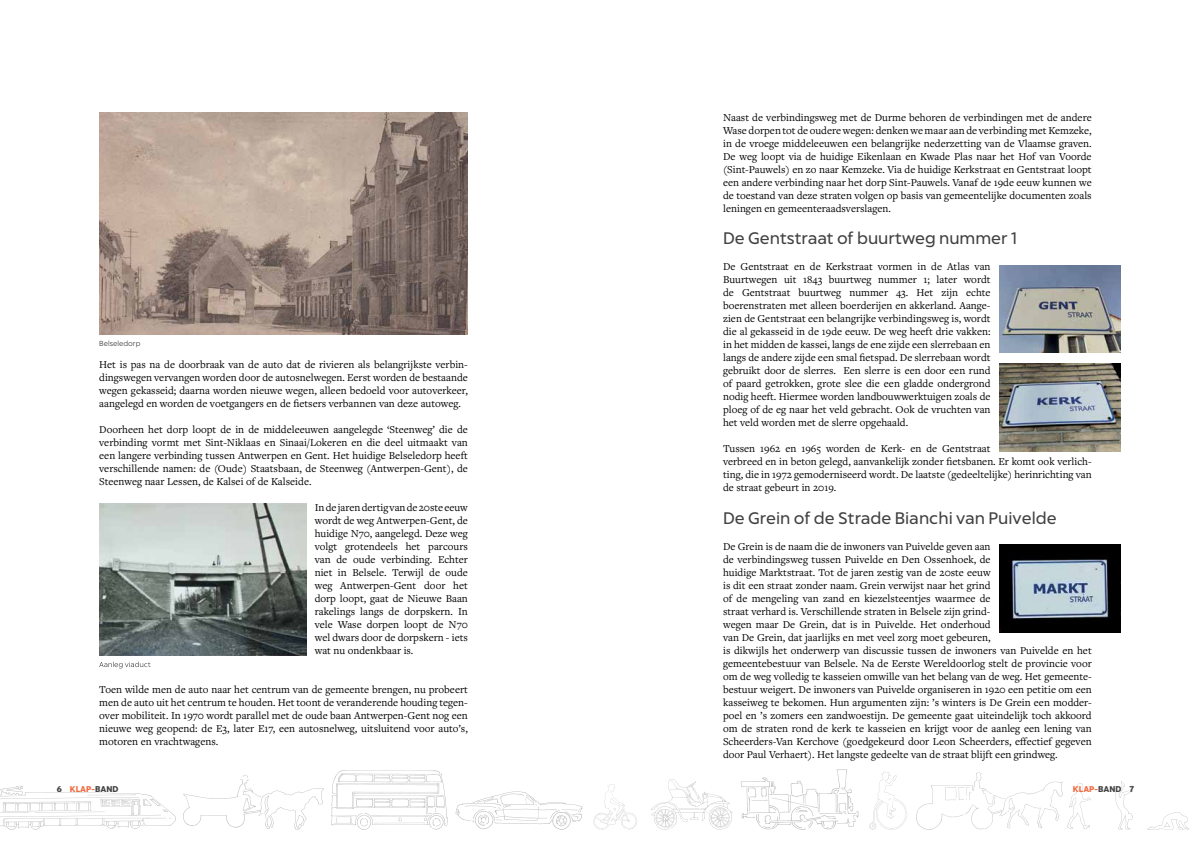
<style>
.page{position:relative;width:1191px;height:842px;background:#fff}
.page>*{position:absolute;margin:0;border:0;box-sizing:border-box;transform-origin:0 0}
.t1{font:16px "Captura Now";color:#414042}
.t2{font:11px/13px "Freight Text Pro";color:#000;text-align:justify}
.t3{font:700 8px "Captura Now";color:#414042}
.t4{font:700 8px "Captura Now";color:#f06b40}
.t5{font:300 7px "Captura Now";color:#414042}
.s1{color:#f06b40}
.s2{color:#414042}
</style>
<div class="page">
<svg style="left:0;top:786px;width:176px;height:44px"></svg>
<svg style="left:331px;top:770px;width:117px;height:60px"></svg>
<svg style="left:455px;top:791px;width:127px;height:39px"></svg>
<svg style="left:593px;top:784px;width:44px;height:46px"></svg>
<svg style="left:651px;top:779px;width:81px;height:51px"></svg>
<svg style="left:740px;top:769px;width:118px;height:61px"></svg>
<svg style="left:869px;top:772px;width:38px;height:58px"></svg>
<svg style="left:183px;top:775px;width:141px;height:55px"></svg>
<svg style="left:1115px;top:781px;width:18px;height:48px"></svg>
<svg style="left:916px;top:772px;width:174px;height:58px"></svg>
<svg style="left:1147px;top:812px;width:42px;height:18px"></svg>
<img style="left:99px;top:113px;width:369px;height:221px">
<img style="left:99px;top:503px;width:207px;height:153px">
<img style="left:999px;top:265px;width:121px;height:88px">
<img style="left:999px;top:364px;width:121px;height:87px">
<img style="left:999px;top:544px;width:121px;height:88px">
<svg style="left:99px;top:662px;width:51px;height:6px"></svg>
<p class="t5" style="left:99px;top:338px;width:43px">Belseledorp</p>
<p class="t2" style="left:99px;top:358px;width:370px">Het is pas na de doorbraak van de auto dat de rivieren als belangrijkste verbin&shy;dingswegen vervangen worden door de autosnelwegen. Eerst worden de bestaande wegen gekasseid; daarna worden nieuwe wegen, alleen bedoeld voor autoverkeer, aangelegd en worden de voetgangers en de fietsers verbannen van deze autoweg.</p>
<p class="t2" style="left:99px;top:423px;width:370px">Doorheen het dorp loopt de in de middeleeuwen aangelegde ‘Steenweg’ die de verbinding vormt met Sint-Niklaas en Sinaai/Lokeren en die deel uitmaakt van een langere verbinding tussen Antwerpen en Gent. Het huidige Belseledorp heeft verschillende namen: de (Oude) Staatsbaan, de Steenweg (Antwerpen-Gent), de Steenweg naar Lessen, de Kalsei of de Kalseide.</p>
<p class="t2" style="left:315px;top:501px;width:155px">In de jaren dertig van de 20ste eeuw wordt de weg Antwerpen-Gent, de huidige N70, aangelegd. Deze weg volgt grotendeels het parcours van de oude verbinding. Echter niet in Belsele. Terwijl de oude weg Antwerpen-Gent door het dorp loopt, gaat de Nieuwe Baan rakelings langs de dorpskern. In vele Wase dorpen loopt de N70 wel dwars door de dorpskern - iets wat nu ondenkbaar is.</p>
<p class="t2" style="left:99px;top:683px;width:370px">Toen wilde men de auto naar het centrum van de gemeente brengen, nu probeert men de auto uit het centrum te houden. Het toont de veranderende houding tegen&shy;over mobiliteit. In 1970 wordt parallel met de oude baan Antwerpen-Gent nog een nieuwe weg geopend: de E3, later E17, een autosnelweg, uitsluitend voor auto’s, motoren en vrachtwagens.</p>
<p class="t2" style="left:723px;top:111px;width:370px">Naast de verbindingsweg met de Durme behoren de verbindingen met de andere Wase dorpen tot de oudere wegen: denken we maar aan de verbinding met Kemzeke, in de vroege middeleeuwen een belangrijke nederzetting van de Vlaamse graven.<br>De weg loopt via de huidige Eikenlaan en Kwade Plas naar het Hof van Voorde (Sint-Pauwels) en zo naar Kemzeke. Via de huidige Kerkstraat en Gentstraat loopt een andere verbinding naar het dorp Sint-Pauwels. Vanaf de 19de eeuw kunnen we de toestand van deze straten volgen op basis van gemeentelijke documenten zoals leningen en gemeenteraadsverslagen.</p>
<h1 class="t1" style="left:723px;top:226px;width:295px">De Gentstraat of buurtweg nummer 1</h1>
<p class="t2" style="left:723px;top:260px;width:269px">De Gentstraat en de Kerkstraat vormen in de Atlas van Buurtwegen uit 1843 buurtweg nummer 1; later wordt de Gentstraat buurtweg nummer 43. Het zijn echte boerenstraten met alleen boerderijen en akkerland. Aange&shy;zien de Gentstraat een belangrijke verbindingsweg is, wordt die al gekasseid in de 19de eeuw. De weg heeft drie vakken: in het midden de kassei, langs de ene zijde een slerrebaan en langs de andere zijde een smal fietspad. De slerrebaan wordt gebruikt door de slerres. Een slerre is een door een rund of paard getrokken, grote slee die een gladde ondergrond nodig heeft. Hiermee worden landbouwwerktuigen zoals de ploeg of de eg naar het veld gebracht. Ook de vruchten van het veld worden met de slerre opgehaald.</p>
<p class="t2" style="left:723px;top:442px;width:370px;text-align:left">Tussen 1962 en 1965 worden de Kerk- en de Gentstraat<br>verbreed en in beton gelegd, aanvankelijk zonder fietsbanen. Er komt ook verlich&shy;ting, die in 1972 gemoderniseerd wordt. De laatste (gedeeltelijke) herinrichting van de straat gebeurt in 2019.</p>
<h1 class="t1" style="left:723px;top:505px;width:335px">De Grein of de Strade Bianchi van Puivelde</h1>
<p class="t2" style="left:723px;top:539px;width:370px;text-align:left">De Grein is de naam die de inwoners van Puivelde geven aan<br>de verbindingsweg tussen Puivelde en Den Ossenhoek, de<br>huidige Marktstraat. Tot de jaren zestig van de 20ste eeuw<br>is dit een straat zonder naam. Grein verwijst naar het grind<br>of de mengeling van zand en kiezelsteentjes waarmee de<br>straat verhard is. Verschillende straten in Belsele zijn grind-<br>wegen maar De Grein, dat is in Puivelde. Het onderhoud<br>van De Grein, dat jaarlijks en met veel zorg moet gebeuren,<br>is dikwijls het onderwerp van discussie tussen de inwoners van Puivelde en het gemeentebestuur van Belsele. Na de Eerste Wereldoorlog stelt de provincie voor om de weg volledig te kasseien omwille van het belang van de weg. Het gemeente&shy;bestuur weigert. De inwoners van Puivelde organiseren in 1920 een petitie om een kasseiweg te bekomen. Hun argumenten zijn: ’s winters is De Grein een modder&shy;poel en ’s zomers een zandwoestijn. De gemeente gaat uiteindelijk toch akkoord om de straten rond de kerk te kasseien en krijgt voor de aanleg een lening van Scheerders-Van Kerchove (goedgekeurd door Leon Scheerders, effectief gegeven door Paul Verhaert). Het langste gedeelte van de straat blijft een grindweg.</p>
<p class="t3" style="left:57px;top:782px;width:63px">6 <span class="s1">KLAP-</span>BAND</p>
<p class="t4" style="left:1073px;top:782px;width:63px">KLAP-<span class="s2">BAND 7</span></p>
</div>
